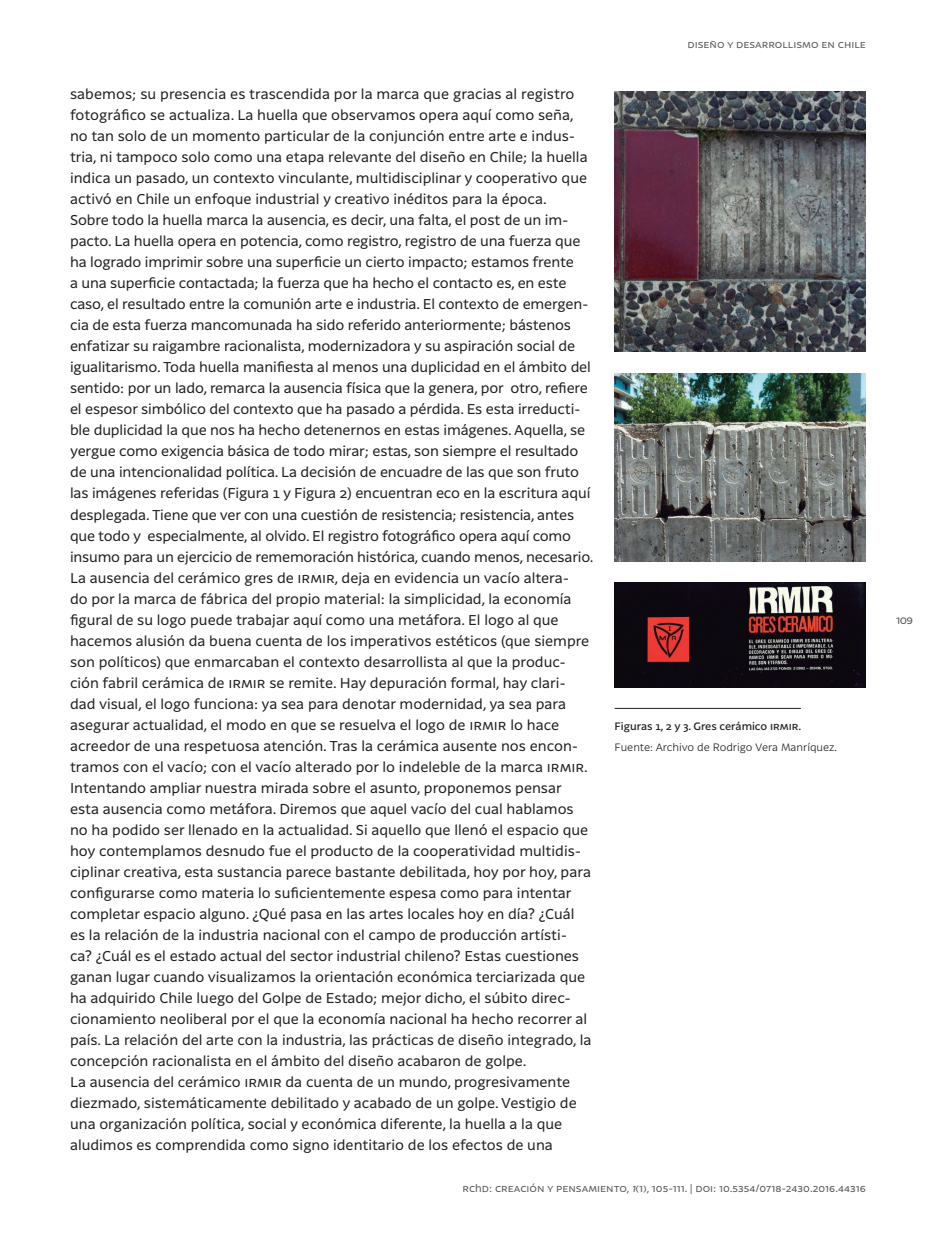
<style>
.page{position:relative;width:943px;height:1241px;background:#fff}
.page>*{position:absolute;margin:0;border:0;box-sizing:border-box;transform-origin:0 0}
.Párrafos{font:14px/21px "Latina";color:#231f20}
.t1{font:11.38px "Latina";color:#57585a}
.t2{font:10.5px "Latina";color:#57585a}
.Notas{font:300 10.5px "Latina";color:#231f20}
.Notas-2{font:500 10.5px "Latina";color:#231f20}
.s1{font-style:italic}
</style>
<div class="page">
<img style="left:614px;top:91px;width:252px;height:260px">
<img style="left:614px;top:373px;width:252px;height:188px">
<img style="left:614px;top:582px;width:252px;height:105px">
<hr style="left:614px;top:708px;width:186px;height:1px;background:#231f20">
<p class="Párrafos" style="left:70px;top:84px;width:519px">sabemos; su presencia es trascendida por la marca que gracias al registro fotográfico se actualiza. La huella que observamos opera aquí como seña, no tan solo de un momento particular de la conjunción entre arte e indus&shy;tria, ni tampoco solo como una etapa relevante del diseño en Chile; la huella indica un pasado, un contexto vinculante, multidisciplinar y cooperativo que activó en Chile un enfoque industrial y creativo inéditos para la época.</p>
<p class="Párrafos" style="left:70px;top:210px;width:525px">Sobre todo la huella marca la ausencia, es decir, una falta, el post de un im&shy;pacto. La huella opera en potencia, como registro, registro de una fuerza que ha logrado imprimir sobre una superficie un cierto impacto; estamos frente<br>a una superficie contactada; la fuerza que ha hecho el contacto es, en este caso, el resultado entre la comunión arte e industria. El contexto de emergen&shy;cia de esta fuerza mancomunada ha sido referido anteriormente; bástenos enfatizar su raigambre racionalista, modernizadora y su aspiración social de igualitarismo. Toda huella manifiesta al menos una duplicidad en el ámbito del sentido: por un lado, remarca la ausencia física que la genera, por otro, refiere el espesor simbólico del contexto que ha pasado a pérdida. Es esta irreducti&shy;ble duplicidad la que nos ha hecho detenernos en estas imágenes. Aquella, se yergue como exigencia básica de todo mirar; estas, son siempre el resultado de una intencionalidad política. La decisión de encuadre de las que son fruto las imágenes referidas (Figura 1 y Figura 2) encuentran eco en la escritura aquí desplegada. Tiene que ver con una cuestión de resistencia; resistencia, antes que todo y especialmente, al olvido. El registro fotográfico opera aquí como insumo para un ejercicio de rememoración histórica, cuando menos, necesario.</p>
<p class="Párrafos" style="left:70px;top:567px;width:523px">La ausencia del cerámico gres de irmir, deja en evidencia un vacío altera-<br>do por la marca de fábrica del propio material: la simplicidad, la economía figural de su logo puede trabajar aquí como una metáfora. El logo al que hacemos alusión da buena cuenta de los imperativos estéticos (que siempre son políticos) que enmarcaban el contexto desarrollista al que la produc&shy;ción fabril cerámica de irmir se remite. Hay depuración formal, hay clari&shy;dad visual, el logo funciona: ya sea para denotar modernidad, ya sea para asegurar actualidad, el modo en que se resuelva el logo de irmir lo hace acreedor de una respetuosa atención. Tras la cerámica ausente nos encon&shy;tramos con el vacío; con el vacío alterado por lo indeleble de la marca irmir.<br>Intentando ampliar nuestra mirada sobre el asunto, proponemos pensar esta ausencia como metáfora. Diremos que aquel vacío del cual hablamos no ha podido ser llenado en la actualidad. Si aquello que llenó el espacio que hoy contemplamos desnudo fue el producto de la cooperatividad multidis&shy;ciplinar creativa, esta sustancia parece bastante debilitada, hoy por hoy, para configurarse como materia lo suficientemente espesa como para intentar completar espacio alguno. ¿Qué pasa en las artes locales hoy en día? ¿Cuál es la relación de la industria nacional con el campo de producción artísti&shy;ca? ¿Cuál es el estado actual del sector industrial chileno? Estas cuestiones ganan lugar cuando visualizamos la orientación económica terciarizada que ha adquirido Chile luego del Golpe de Estado; mejor dicho, el súbito direc&shy;cionamiento neoliberal por el que la economía nacional ha hecho recorrer al país. La relación del arte con la industria, las prácticas de diseño integrado, la concepción racionalista en el ámbito del diseño acabaron de golpe.</p>
<p class="Párrafos" style="left:70px;top:1071px;width:508px">La ausencia del cerámico irmir da cuenta de un mundo, progresivamente diezmado, sistemáticamente debilitado y acabado de un golpe. Vestigio de una organización política, social y económica diferente, la huella a la que aludimos es comprendida como signo identitario de los efectos de una</p>
<p class="t2" style="left:687px;top:39px;width:180px">diseño y desarrollismo en chile</p>
<p class="Notas-2" style="left:614px;top:719px;width:188px">Figuras 1, 2 y 3. Gres cerámico irmir.</p>
<p class="Notas" style="left:614px;top:740px;width:224px">Fuente: Archivo de Rodrigo Vera Manríquez.</p>
<p class="t2" style="left:462px;top:1181px;width:405px">rchd: creación y pensamiento, <span class="s1">1</span>(1), 105-111. | doi: 10.5354/0718-2430.2016.44316</p>
<p class="t1" style="left:896px;top:614px;width:19px">109</p>
</div>
